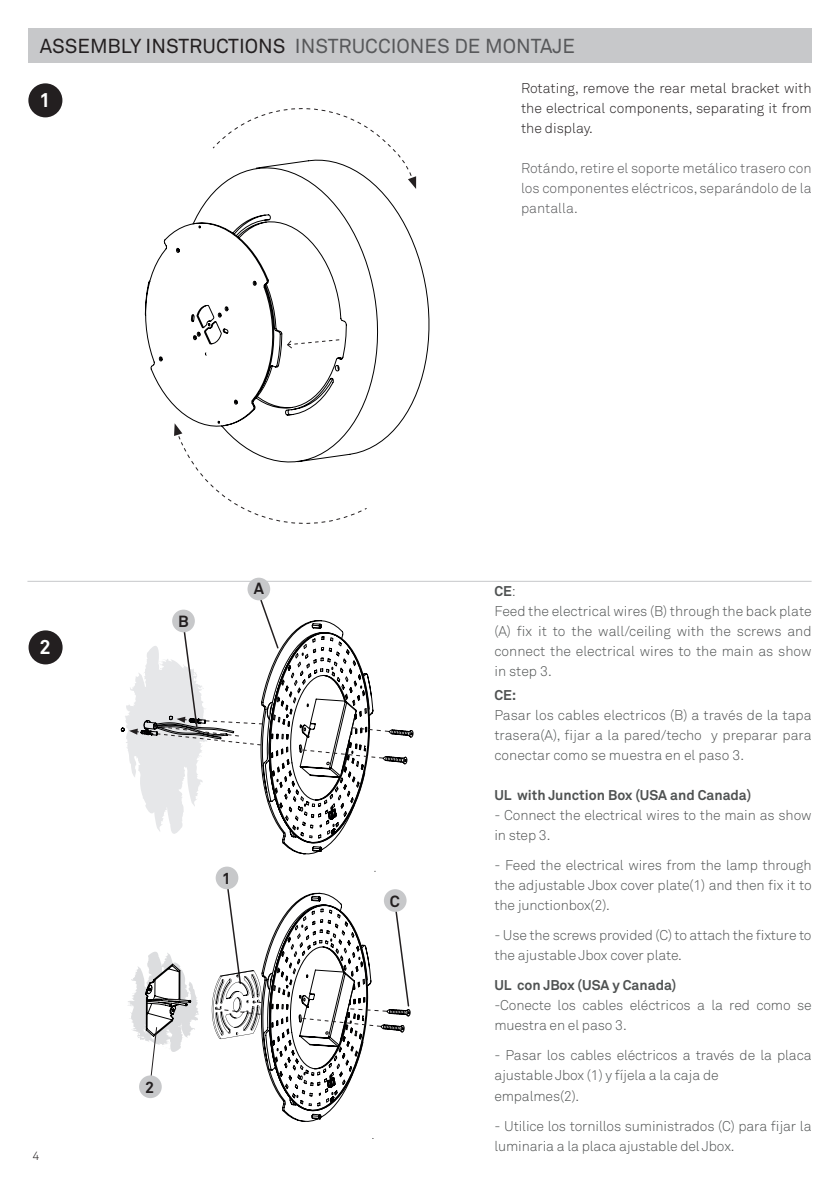
<style>
.page{position:relative;width:840px;height:1191px;background:#fff}
.page>*{position:absolute;margin:0;border:0;box-sizing:border-box;transform-origin:0 0}
.t1{font:20px "Akkurat";color:#57585a}
.t2{font:700 20px "Akkurat";color:#fff}
.t3{font:700 16px "Akkurat";color:#231f20}
.t4{font:300 14px/20px "Akkurat";letter-spacing:-.01em;color:#4f5252}
.t5{font:300 14px/20px "Akkurat";color:#57585a;text-align:justify}
.t6{font:300 14px/20px "Akkurat";color:#231f20;text-align:justify}
.t7{font:700 14px "Akkurat";color:#4f5252}
.t8{font:700 14px "Akkurat Pro";color:#4f5252}
.t9{font:300 12px "Akkurat Pro";color:#231f20}
.s1{color:#231f20}
.s2{font-weight:300}
</style>
<div class="page">
<div style="left:28px;top:28px;width:783px;height:34px;background:#c7c8ca"></div>
<hr style="left:27px;top:581px;width:784px;height:1px;background:#c7c8ca">
<div style="left:28px;top:83px;width:34px;height:34px;background:#231f20;border-radius:50%"></div>
<div style="left:29px;top:630px;width:34px;height:34px;background:#231f20;border-radius:50%"></div>
<div style="left:247px;top:577px;width:23px;height:23px;background:#c7c8ca;border-radius:50%"></div>
<svg style="left:145px;top:176px;width:284px;height:274px"></svg>
<svg style="left:287px;top:339px;width:52px;height:10px"></svg>
<svg style="left:121px;top:598px;width:292px;height:274px"></svg>
<div style="left:172px;top:609px;width:23px;height:23px;background:#c7c8ca;border-radius:50%"></div>
<div style="left:215px;top:866px;width:23px;height:23px;background:#c7c8ca;border-radius:50%"></div>
<svg style="left:128px;top:887px;width:282px;height:252px"></svg>
<div style="left:383px;top:889px;width:23px;height:23px;background:#c7c8ca;border-radius:50%"></div>
<svg style="left:174px;top:423px;width:193px;height:101px"></svg>
<svg style="left:212px;top:108px;width:204px;height:81px"></svg>
<h1 class="t1" style="left:40px;top:33px;width:536px"><span class="s1">ASSEMBLY INSTRUCTIONS</span> INSTRUCCIONES DE MONTAJE</h1>
<p class="t2" style="left:39px;top:88px;width:13px">1</p>
<p class="t6" style="left:520px;top:78px;width:292px">Rotating, remove the rear metal bracket with the electrical components, separating it from the display.</p>
<p class="t5" style="left:520px;top:158px;width:292px">Rotándo, retire el soporte metálico trasero con los componentes eléctricos, separándolo de la pantalla.</p>
<p class="t2" style="left:40px;top:634px;width:13px">2</p>
<p class="t9" style="left:33px;top:1148px;width:8px">4</p>
<p class="t3" style="left:178px;top:611px;width:12px">B</p>
<p class="t3" style="left:253px;top:578px;width:12px">A</p>
<p class="t3" style="left:221px;top:868px;width:11px">1</p>
<p class="t3" style="left:145px;top:1077px;width:11px">2</p>
<p class="t3" style="left:389px;top:891px;width:12px">C</p>
<p class="t8" style="left:494px;top:583px;width:23px">CE<span class="s2">:</span></p>
<p class="t4" style="left:494px;top:601px;width:318px;text-align:justify">Feed the electrical wires (B) through the back plate (A) fix it to the wall/ceiling with the screws and connect the electrical wires to the main as show in step 3.</p>
<p class="t7" style="left:494px;top:686px;width:24px">CE:</p>
<p class="t4" style="left:494px;top:705px;width:318px;text-align:justify">Pasar los cables electricos (B) a través de la tapa trasera(A), fijar a la pared/techo y preparar para conectar como se muestra en el paso 3.</p>
<p class="t7" style="left:494px;top:786px;width:258px">UL with Junction Box (USA and Canada)</p>
<p class="t4" style="left:494px;top:805px;width:318px">- Connect the electrical wires to the main as show in step 3.</p>
<p class="t4" style="left:494px;top:855px;width:318px;text-align:justify">- Feed the electrical wires from the lamp through the adjustable Jbox cover plate(1) and then fix it to the junctionbox(2).</p>
<p class="t4" style="left:494px;top:925px;width:318px">- Use the screws provided (C) to attach the fixture to the ajustable Jbox cover plate.</p>
<p class="t7" style="left:494px;top:976px;width:183px">UL con JBox (USA y Canada)</p>
<p class="t4" style="left:494px;top:995px;width:318px">-Conecte los cables eléctricos a la red como se muestra en el paso 3.</p>
<p class="t4" style="left:494px;top:1045px;width:318px">- Pasar los cables eléctricos a través de la placa ajustable Jbox (1) y fíjela a la caja de</p>
<p class="t4" style="left:494px;top:1085px;width:86px">empalmes(2).</p>
<p class="t4" style="left:494px;top:1115px;width:318px">- Utilice los tornillos suministrados (C) para fijar la luminaria a la placa ajustable del Jbox.</p>
</div>
